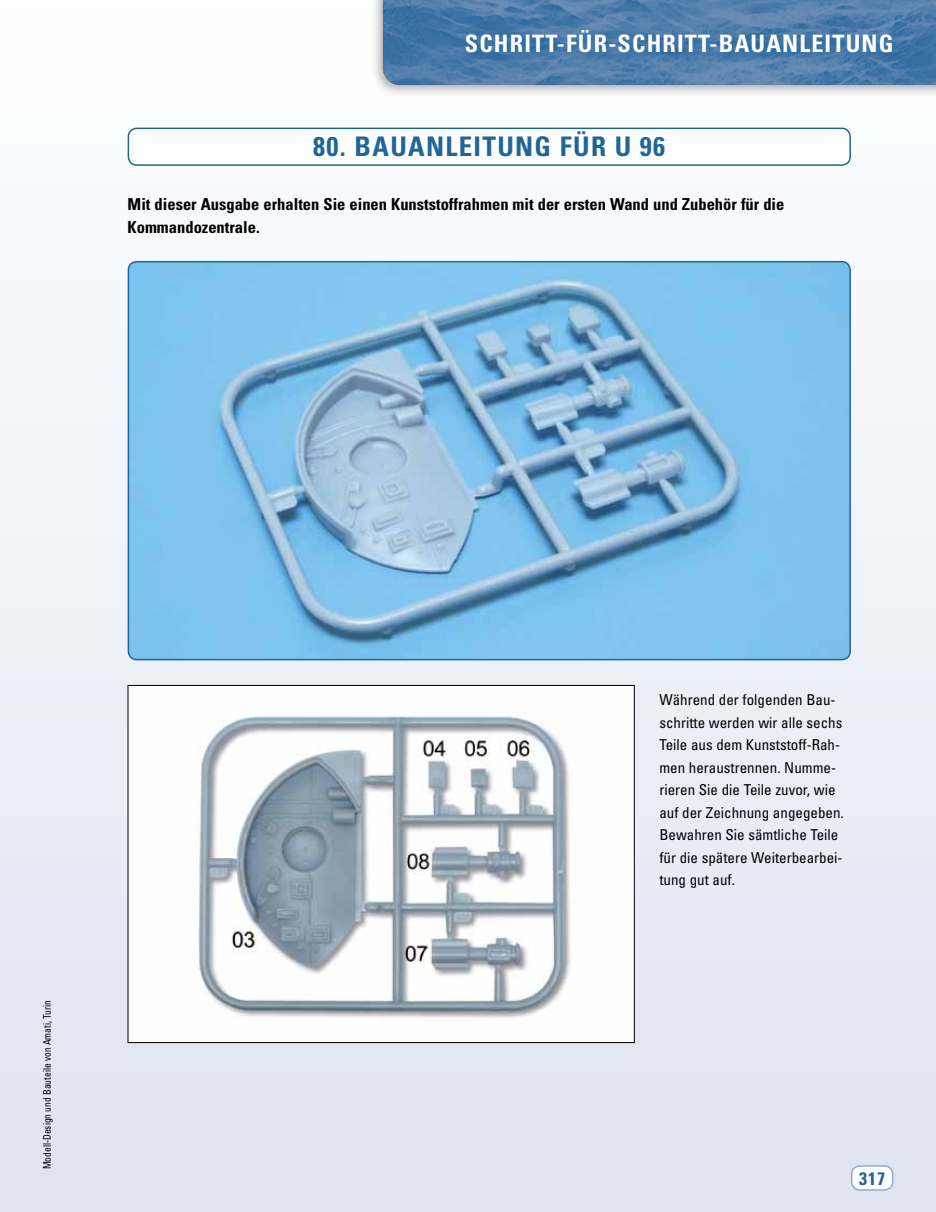
<style>
.page{position:relative;width:936px;height:1212px;background:#fff}
.page>*{position:absolute;margin:0;border:0;box-sizing:border-box;transform-origin:0 0}
.t1{font:700 condensed 27px "Univers";letter-spacing:.05em;color:#206598}
.t2{font:700 condensed 24px "Univers";letter-spacing:.05em;color:#fff}
.t3{font:700 condensed 18px "Univers";color:#206598}
.t4{font:700 condensed 16.5px/22.5px "Univers";color:#000}
.t5{font:condensed 15px/22.5px "Univers";color:#000}
.t6{font:condensed 10.5px "Univers";color:#000;scale:.9 1}
</style>
<div class="page">
<div style="left:0;top:0;width:935px;height:1212px;background:linear-gradient(to bottom,#fefeff,#dce2ef)"></div>
<div style="left:851px;top:1166px;width:41px;height:24px;background:#fff;border-radius:9px"></div>
<div style="left:850px;top:1165px;width:43px;height:26px;border:2px solid #93aacb;border-radius:9px"></div>
<div style="left:128px;top:128px;width:722px;height:37px;background:#fff;border-radius:9px"></div>
<div style="left:128px;top:128px;width:722px;height:38px;border:2px solid #206598;border-radius:9px"></div>
<div style="left:371px;top:0;width:564px;height:97px;background:#000;opacity:.3"></div>
<img style="left:383px;top:0;width:552px;height:85px">
<svg style="left:461px;top:26px;width:441px;height:38px"></svg>
<img style="left:128px;top:262px;width:722px;height:398px">
<div style="left:128px;top:261px;width:722px;height:399px;border:2px solid #206598;border-radius:9px"></div>
<img style="left:130px;top:687px;width:502px;height:354px">
<h2 class="t2" style="left:465px;top:29px;width:58px">SCHRITT</h2>
<h2 class="t2" style="left:557px;top:29px;width:119px">-FÜR-SCHRITT</h2>
<h2 class="t2" style="left:709px;top:29px;width:88px">-BAUANLEITUNG</h2>
<h1 class="t1" style="left:313px;top:130px;width:353px">80. bauanleitung für u 96</h1>
<p class="t4" style="left:128px;top:193px;width:658px">Mit dieser Ausgabe erhalten Sie einen Kunststoffrahmen mit der ersten Wand und Zubehör für die<br>Kommandozentrale.</p>
<p class="t6" style="left:41px;top:1169px;width:190px;rotate:-90deg">Modell-Design und Bauteile von Amati, Turin</p>
<p class="t5" style="left:659px;top:689px;width:186px">Während der folgenden Bau&shy;schritte werden wir alle sechs<br>Teile aus dem Kunststoff-Rah&shy;men heraustrennen. Numme&shy;rieren Sie die Teile zuvor, wie auf der Zeichnung angegeben.<br>Bewahren Sie sämtliche Teile für die spätere Weiterbearbei&shy;tung gut auf.</p>
<p class="t3" style="left:859px;top:1167px;width:27px">317</p>
</div>
